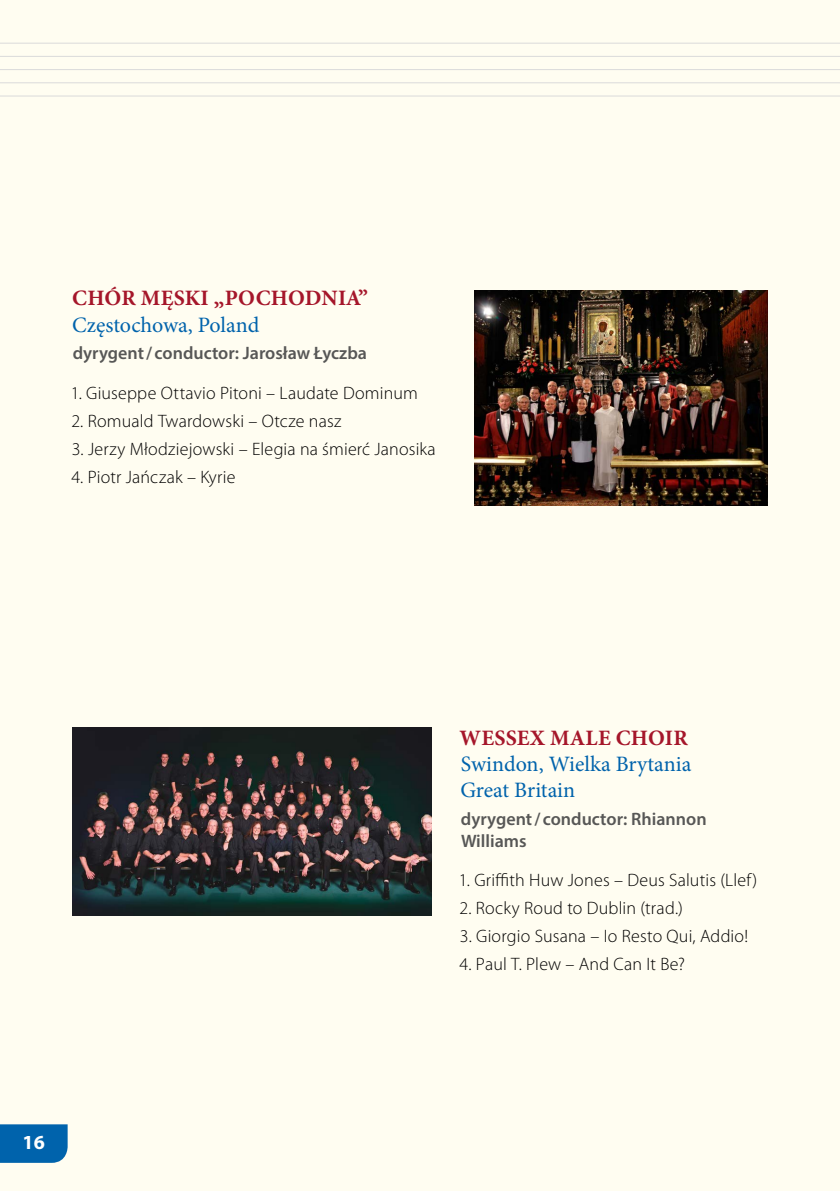
<style>
.page{position:relative;width:840px;height:1191px;background:#fff}
.page>*{position:absolute;margin:0;border:0;box-sizing:border-box;transform-origin:0 0}
.t1{font:22px/26.4px "Minion Pro";letter-spacing:-.01em;color:#0063ac}
.t2{font:700 22px "Minion Pro";letter-spacing:.01em;color:#a5162a}
.t3{font:700 20px "Myriad Pro";color:#fff}
.t4{font:300 18px "Myriad Pro";letter-spacing:.01em;color:#000}
.t5{font:600 18px/22px "Myriad Pro";color:#575756}
</style>
<div class="page">
<div style="left:0;top:0;width:839px;height:1191px;background:#fffdf1"></div>
<div style="left:0;top:1124px;width:68px;height:38px;background:#0063ac"></div>
<hr style="left:0;top:96px;width:839px;height:1px;background:#dadada">
<hr style="left:0;top:82px;width:839px;height:1px;background:#dadada">
<hr style="left:0;top:69px;width:839px;height:1px;background:#dadada">
<hr style="left:0;top:56px;width:839px;height:1px;background:#dadada">
<hr style="left:0;top:43px;width:839px;height:1px;background:#dadada">
<img style="left:72px;top:728px;width:359px;height:187px">
<img style="left:474px;top:291px;width:293px;height:214px">
<p class="t2" style="left:72px;top:283px;width:297px">CHÓR MĘSKI „POCHODNIA”</p>
<p class="t1" style="left:72px;top:311px;width:188px">Częstochowa, Poland</p>
<p class="t5" style="left:73px;top:342px;width:295px">dyrygent/ conductor: Jarosław Łyczba</p>
<p class="t4" style="left:71px;top:382px;width:348px">1. Giuseppe Ottavio Pitoni – Laudate Dominum</p>
<p class="t4" style="left:71px;top:410px;width:271px">2. Romuald Twardowski – Otcze nasz</p>
<p class="t4" style="left:72px;top:438px;width:365px">3. Jerzy Młodziejowski – Elegia na śmierć Janosika</p>
<p class="t4" style="left:71px;top:466px;width:165px">4. Piotr Jańczak – Kyrie</p>
<p class="t3" style="left:23px;top:1129px;width:24px">16</p>
<p class="t2" style="left:459px;top:722px;width:15px">WESSE</p>
<p class="t2" style="left:529px;top:722px;width:158px">X MALE CHOIR</p>
<p class="t1" style="left:460px;top:751px;width:232px">Swindon, Wielka Brytania<br>Great Britain</p>
<p class="t5" style="left:460px;top:807px;width:247px">dyrygent/ conductor: Rhiannon<br>Williams</p>
<p class="t4" style="left:458px;top:869px;width:300px">1. Griffith Huw Jones – Deus Salutis (Llef)</p>
<p class="t4" style="left:459px;top:897px;width:225px">2. Rocky Roud to Dublin (trad.)</p>
<p class="t4" style="left:459px;top:925px;width:289px">3. Giorgio Susana – Io Resto Qui, Addio!</p>
<p class="t4" style="left:459px;top:953px;width:227px">4. Paul T. Plew – And Can It Be?</p>
</div>
